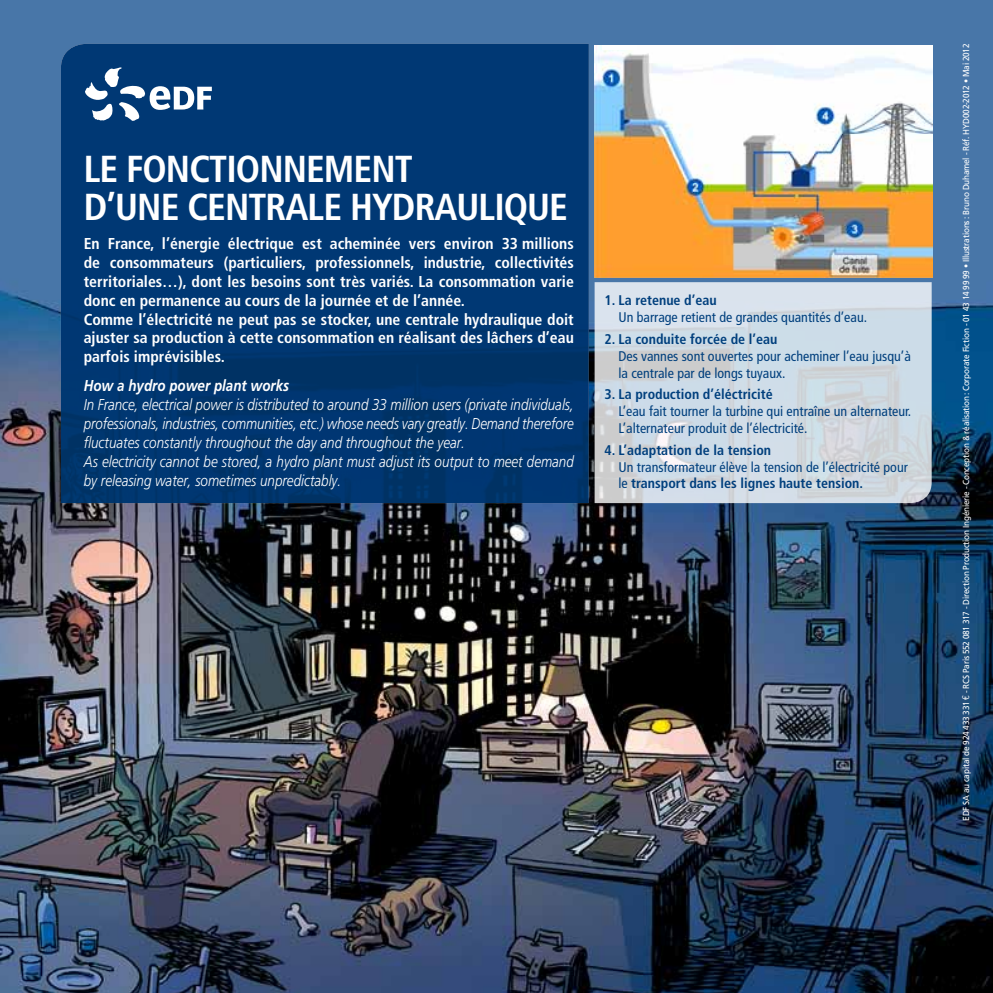
<style>
.page{position:relative;width:993px;height:993px;background:#fff}
.page>*{position:absolute;margin:0;border:0;box-sizing:border-box;transform-origin:0 0}
.t1{font:700 condensed 37.45px/37.4px "Frutiger LT Std";letter-spacing:-.025em;color:#fff}
.t2{font:700 condensed 15.75px/18.9px "Frutiger";color:#fff}
.t3{font:italic 300 15.75px/18.9px "Frutiger";color:#fff;scale:.85 1}
.t4{font:italic 700 15.75px "Frutiger";color:#fff;scale:.85 1}
.t5{font:condensed 14px/16.8px "Frutiger";color:#003f7d}
.t6{font:700 condensed 14px "Frutiger";color:#003f7d}
.t7{font:8.75px "Frutiger";letter-spacing:-.025em;color:#fff;scale:.93 1}
.s1{font-weight:700}
.s2{font-family:"Euphemia UCAS"}
</style>
<div class="page">
<img style="left:0;top:0;width:992px;height:992px">
<svg style="left:61px;top:44px;width:527px;height:459px;background:#003671"></svg>
<svg style="left:85px;top:67px;width:127px;height:54px"></svg>
<img style="left:594px;top:45px;width:337px;height:232px">
<div style="left:602px;top:45px;width:34px;height:5px;background:#fff"></div>
<svg style="left:594px;top:282px;width:337px;height:221px;background:#d0d9e2"></svg>
<h1 class="t1" style="left:84px;top:150px;width:485px">LE FONCTIONNEMENT<br>D’UNE CENTRALE HYDRAULIQUE</h1>
<p class="t2" style="left:84px;top:234px;width:491px">En France, l’énergie électrique est acheminée vers environ 33 millions de consommateurs (particuliers, professionnels, industrie, collectivités territoriales…), dont les besoins sont très variés. La consommation varie donc en permanence au cours de la journée et de l’année.<br>Comme l’électricité ne peut pas se stocker, une centrale hydraulique doit ajuster sa production à cette consommation en réalisant des lâchers d’eau parfois imprévisibles.</p>
<p class="t4" style="left:84px;top:376px;width:243px">How a hydro power plant works</p>
<p class="t3" style="left:84px;top:395px;width:578px">In France, electrical power is distributed to around 33 million users (private individuals, professionals, industries, communities, etc.) whose needs vary greatly. Demand therefore fluctuates constantly throughout the day and throughout the year.<br>As electricity cannot be stored, a hydro plant must adjust its output to meet demand by releasing water, sometimes unpredictably.</p>
<p class="t6" style="left:604px;top:292px;width:114px">1. La retenue d’eau</p>
<p class="t5" style="left:618px;top:309px;width:250px">Un barrage retient de grandes quantités d’eau.</p>
<p class="t6" style="left:604px;top:330px;width:174px">2. La conduite forcée de l’eau</p>
<p class="t5" style="left:618px;top:347px;width:294px">Des vannes sont ouvertes pour acheminer l’eau jusqu’à la centrale par de longs tuyaux.</p>
<p class="t6" style="left:604px;top:386px;width:170px">3. La production d’éléctricité</p>
<p class="t5" style="left:618px;top:403px;width:294px">L’eau fait tourner la turbine qui entraîne un alternateur.<br>L’alternateur produit de l’électricité.</p>
<p class="t6" style="left:604px;top:441px;width:168px">4. L’adaptation de la tension</p>
<p class="t5" style="left:618px;top:458px;width:291px">Un transformateur élève la tension de l’électricité pour le <span class="s1">transport dans les lignes haute tension.</span></p>
<p class="t7" style="left:960px;top:820px;width:836px;rotate:-90deg">EDF SA au capital de 924 433 331 <span class="s2">€</span> - RCS Paris 552 081 317 - Direction Production Ingénierie - Conception &amp; réalisation: Corporate Fiction - 01 43 14 99 99 • Illustrations : Bruno Duhamel - Réf. HYD002-2012 • Mai 2012</p>
</div>
